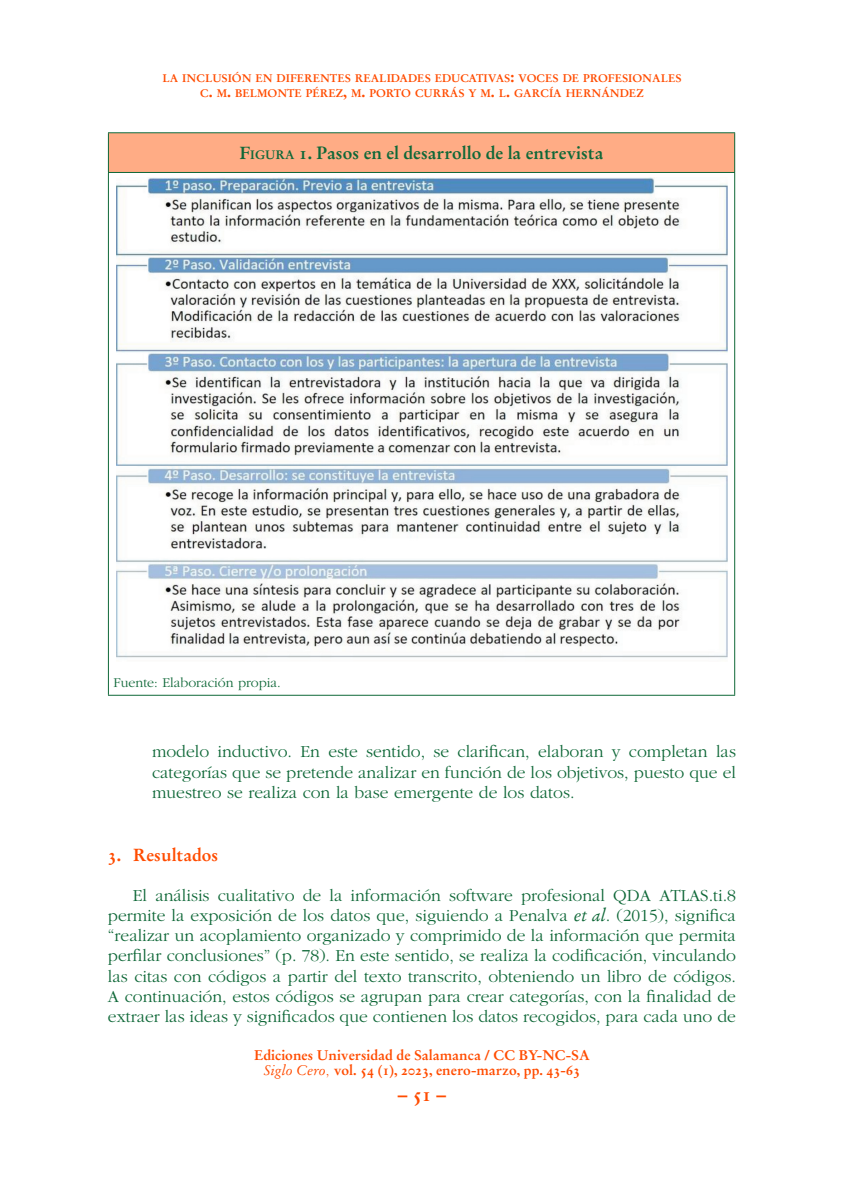
<style>
.page{position:relative;width:844px;height:1191px;background:#fff}
.page>*{position:absolute;margin:0;border:0;box-sizing:border-box;transform-origin:0 0}
.t1{font:19.25px "Stempel Garamond Bold Os F";color:#ff4c00}
.TEX_de_párrafo_N_par{font:300 17.5px/20.1px "ITC Garamond Std";color:#0f6838;text-align:justify}
.tabla_titulo{font:17.5px "Stempel Garamond Bold Os F";color:#0f6838}
.TEX_Cab_Neg{font:17.5px "Stempel Garamond Bold Os F";color:#ff4c00}
.t2{font:14px/15.8px "Stempel Garamond Bold Os F";color:#ff4c00;text-align:center}
.FUENTE{font:300 14px "ITC Garamond Std";color:#0f6838}
.t3{font:11.03px/15.8px "Stempel Garamond Bold Os F";color:#ff4c00;text-align:center}
.s1{font-size:15.75px}
.s2{font-style:inherit}
.s3{font-size:12.25px}
.s4{font-family:"Stempel Garamond Italic Os F";font-weight:400}
.s5{font-family:"Stempel Garamond Italic Os F"}
.s6{font-family:"ITC Garamond Std";font-weight:300}
</style>
<div class="page">
<div style="left:108px;top:133px;width:626px;height:39px;background:#ffac85"></div>
<hr style="left:108px;top:132px;width:627px;height:1px;background:#0f6838">
<hr style="left:108px;top:133px;width:1px;height:39px;background:#0f6838">
<hr style="left:734px;top:133px;width:1px;height:39px;background:#0f6838">
<hr style="left:108px;top:172px;width:627px;height:1px;background:#0f6838">
<hr style="left:108px;top:173px;width:1px;height:522px;background:#0f6838">
<hr style="left:734px;top:173px;width:1px;height:522px;background:#0f6838">
<hr style="left:108px;top:695px;width:627px;height:1px;background:#0f6838">
<img style="left:116px;top:177px;width:610px;height:481px">
<p class="t3" style="left:162px;top:70px;width:520px">LA INCLUSIÓN EN DIFERENTES REALIDADES EDUCATIVAS<span class="s1">:</span> VOCES DE PROFESIONALES<br>C<span class="s1">.</span> M<span class="s1">.</span> BELMONTE PÉREZ<span class="s1">,</span> M<span class="s1">.</span> PORTO CURRÁS Y M<span class="s1">.</span> L<span class="s1">.</span> GARCÍA HERNÁNDEZ</p>
<p class="tabla_titulo" style="left:239px;top:143px;width:365px"><span class="s2">F</span><span class="s3">IGURA</span> <span class="s2">1.</span> Pasos en el desarrollo de la entrevista</p>
<p class="FUENTE" style="left:113px;top:675px;width:169px">Fuente: Elaboración propia.</p>
<p class="TEX_de_párrafo_N_par" style="left:152px;top:742px;width:585px">modelo inductivo. En este sentido, se clarifican, elaboran y completan las categorías que se pretende analizar en función de los objetivos, puesto que el muestreo se realiza con la base emergente de los datos.</p>
<p class="TEX_Cab_Neg" style="left:108px;top:844px;width:112px">3. Resultados</p>
<p class="TEX_de_párrafo_N_par" style="left:108px;top:885px;width:629px;text-indent:25px">El análisis cualitativo de la información software profesional QDA ATLAS.ti.8 permite la exposición de los datos que, siguiendo a Penalva <span class="s4">et al</span>. (2015), significa “realizar un acoplamiento organizado y comprimido de la información que permita perfilar conclusiones” (p. 78). En este sentido, se realiza la codificación, vinculando las citas con códigos a partir del texto transcrito, obteniendo un libro de códigos.<br>A continuación, estos códigos se agrupan para crear categorías, con la finalidad de extraer las ideas y significados que contienen los datos recogidos, para cada uno de</p>
<p class="t2" style="left:254px;top:1046px;width:337px">Ediciones Universidad de Salamanca / CC BY-NC-SA<br><span class="s5">Siglo Cero</span><span class="s6">,</span> vol. 54 (1), 2023, enero-marzo, pp. 43-63</p>
<p class="t1" style="left:398px;top:1082px;width:50px">– 51 –</p>
</div>
